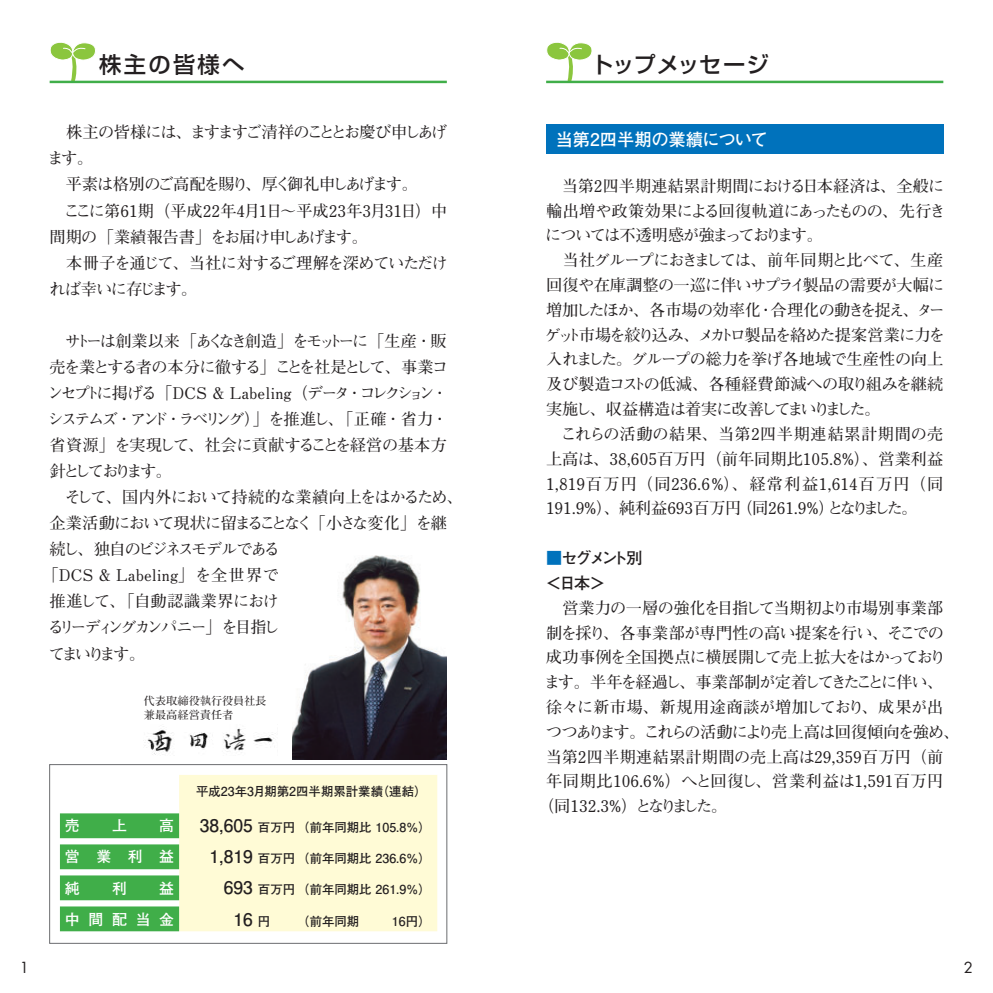
<style>
.page{position:relative;width:993px;height:993px;background:#fff}
.page>*{position:absolute;margin:0;border:0;box-sizing:border-box;transform-origin:0 0}
.t1{font:22.4px "Shin Go Pr 5 Medium 90 pv RKSJ H";letter-spacing:-.03em;color:#231f20}
.t2{font:22.4px "Shin Go Pr 5 Medium 90 pv RKSJ H";letter-spacing:.065em;color:#231f20}
.t3{font:17.32px "Futo Go B101 Pr 5 Bold 90 pv RKSJ H";letter-spacing:-.02em;color:#fff}
.t4{font:17.32px "Futo Go B101 Pr 5 Bold 90 pv RKSJ H";color:#231f20}
.t5{font:16.1px/24.8px "Futo Min A101 Pr 5 Bold 90 pv RKSJ H";letter-spacing:-.02em;color:#231f20}
.t6{font:16.1px/26.1px "Futo Min A101 Pr 5 Bold 90 pv RKSJ H";letter-spacing:-.065em;color:#231f20}
.t7{font:16.1px "Futo Min A101 Pr 5 Bold 90 pv RKSJ H";letter-spacing:-.04em;color:#231f20}
.t8{font:16.1px "Futo Min A101 Pr 5 Bold 90 pv RKSJ H";letter-spacing:-.09em;color:#231f20}
.t9{font:16.1px "Futo Min A101 Pr 5 Bold 90 pv RKSJ H";letter-spacing:-.115em;color:#231f20}
.t10{font:16.1px "Futo Min A101 Pr 5 Bold 90 pv RKSJ H";letter-spacing:.02em;color:#231f20}
.t11{font:16.1px "Futo Min A101 Pr 5 Bold 90 pv RKSJ H";letter-spacing:-.165em;color:#231f20}
.t12{font:16.1px "Futo Min A101 Pr 5 Bold 90 pv RKSJ H";letter-spacing:-.15em;color:#231f20}
.t13{font:16.1px "Futo Min A101 Pr 5 Bold 90 pv RKSJ H";letter-spacing:-.07em;color:#231f20}
.t14{font:16.1px "Futo Min A101 Pr 5 Bold 90 pv RKSJ H";letter-spacing:.015em;color:#231f20}
.t15{font:16.1px "Futo Min A101 Pr 5 Bold 90 pv RKSJ H";letter-spacing:-.075em;color:#231f20}
.t16{font:16.1px "Futo Min A101 Pr 5 Bold 90 pv RKSJ H";letter-spacing:-.16em;color:#231f20}
.t17{font:16.1px "Futo Min A101 Pr 5 Bold 90 pv RKSJ H";letter-spacing:-.01em;color:#231f20}
.t18{font:16.1px "Futo Min A101 Pr 5 Bold 90 pv RKSJ H";color:#231f20}
.t19{font:16.1px "Futo Min A101 Pr 5 Bold 90 pv RKSJ H";letter-spacing:-.14em;color:#231f20}
.t20{font:16.1px "Futo Min A101 Pr 5 Bold 90 pv RKSJ H";letter-spacing:-.195em;color:#231f20}
.t21{font:16.1px "Futo Min A101 Pr 5 Bold 90 pv RKSJ H";letter-spacing:-.015em;color:#231f20}
.t22{font:16.1px/24.8px "Futo Go B101 Pr 5 Bold 90 pv RKSJ H";letter-spacing:-.135em;color:#231f20}
.t23{font:14.88px "Futo Go B101 Pr 5 Bold 90 pv RKSJ H";letter-spacing:.585em;color:#fff}
.t24{font:14.88px "Futura";color:#231f20}
.t25{font:12.42px "Futo Go B101 Pr 5 Bold 90 pv RKSJ H";color:#231f20}
.t26{font:11.2px/13.7px "Futo Min A101 Pr 5 Bold 90 pv RKSJ H";color:#231f20}
.s1{font-size:17.32px}
.s2{font-size:12.42px}
.s3{color:#0072bc}
</style>
<div class="page">
<div style="left:546px;top:124px;width:397px;height:30px;background:#0072bc"></div>
<img style="left:293px;top:555px;width:153px;height:204px">
<img style="left:145px;top:726px;width:129px;height:29px">
<div style="left:179px;top:775px;width:258px;height:155px;background:#fffbd6"></div>
<svg style="left:60px;top:813px;width:119px;height:117px;background:#5ebb66"></svg>
<div style="left:49px;top:764px;width:398px;height:179px;border:1px solid #6c6d70"></div>
<svg style="left:49px;top:42px;width:48px;height:40px"></svg>
<hr style="left:50px;top:81px;width:396px;height:2px;background:#40ae49">
<svg style="left:546px;top:42px;width:47px;height:39px"></svg>
<hr style="left:546px;top:81px;width:397px;height:2px;background:#40ae49">
<h1 class="t2" style="left:99px;top:56px;width:147px">株主の皆様へ</h1>
<h1 class="t1" style="left:591px;top:56px;width:179px">トップメッセージ</h1>
<p class="t6" style="left:47px;top:121px;width:401px">　株主の皆様には、ますますご清祥のこととお慶び申しあげます。<br>　平素は格別のご高配を賜り、厚く御礼申しあげます。<br>　ここに第61期（平成22年4月1日～平成23年3月31日）中間期の「業績報告書」をお届け申しあげます。<br>　本冊子を通じて、当社に対するご理解を深めていただければ幸いに存じます。</p>
<p class="t12" style="left:50px;top:334px;width:398px">　サトーは創業以来「あくなき創造」をモットーに「生産・販</p>
<p class="t8" style="left:50px;top:360px;width:400px">売を業とする者の本分に徹する」ことを社是として、事業コ</p>
<p class="t9" style="left:47px;top:386px;width:402px">ンセプトに掲げる「DCS &amp; Labeling（データ・コレクション・</p>
<p class="t11" style="left:48px;top:413px;width:401px">システムズ・アンド・ラベリング）」を推進し、「正確・省力・</p>
<p class="t5" style="left:50px;top:434px;width:398px">省資源」を実現して、社会に貢献することを経営の基本方</p>
<p class="t16" style="left:50px;top:465px;width:124px">針としております。</p>
<p class="t7" style="left:50px;top:491px;width:414px">　そして、国内外において持続的な業績向上をはかるため、</p>
<p class="t15" style="left:50px;top:517px;width:398px">企業活動において現状に留まることなく「小さな変化」を継</p>
<p class="t19" style="left:50px;top:543px;width:232px">続し、独自のビジネスモデルである</p>
<p class="t18" style="left:43px;top:569px;width:238px">「DCS &amp; Labeling」を全世界で</p>
<p class="t21" style="left:50px;top:595px;width:231px">推進して、「自動認識業界におけ</p>
<p class="t16" style="left:48px;top:621px;width:233px">るリーディングカンパニー」を目指し</p>
<p class="t7" style="left:49px;top:647px;width:98px">てまいります。</p>
<p class="t26" style="left:144px;top:695px;width:124px">代表取締役執行役員社長兼最高経営責任者</p>
<p class="t25" style="left:196px;top:786px;width:232px">平成23年3月期第2四半期累計業績（連結）</p>
<p class="t23" style="left:65px;top:820px;width:16px">売</p>
<p class="t23" style="left:112px;top:820px;width:16px">上</p>
<p class="t23" style="left:159px;top:820px;width:16px">高</p>
<p class="t25" style="left:200px;top:822px;width:232px"><span class="s1">38,605</span> 百万円（前年同期比 105.8%）</p>
<p class="t23" style="left:65px;top:851px;width:111px">営業利益</p>
<p class="t25" style="left:209px;top:853px;width:223px"><span class="s1">1,819</span> 百万円（前年同期比 236.6%）</p>
<p class="t23" style="left:65px;top:882px;width:16px">純</p>
<p class="t23" style="left:112px;top:882px;width:16px">利</p>
<p class="t23" style="left:159px;top:882px;width:16px">益</p>
<p class="t25" style="left:223px;top:884px;width:208px"><span class="s1">693</span> 百万円（前年同期比 261.9%）</p>
<p class="t23" style="left:65px;top:913px;width:111px">中間配当金</p>
<p class="t4" style="left:233px;top:912px;width:38px">16 <span class="s2">円</span></p>
<p class="t25" style="left:297px;top:915px;width:64px">（前年同期</p>
<p class="t25" style="left:392px;top:915px;width:40px">16円）</p>
<p class="t3" style="left:555px;top:132px;width:214px">当第2四半期の業績について</p>
<p class="t5" style="left:544px;top:175px;width:402px">　当第2四半期連結累計期間における日本経済は、全般に輸出増や政策効果による回復軌道にあったものの、先行きについては不透明感が強まっております。<br>　当社グループにおきましては、前年同期と比べて、生産回復や在庫調整の一巡に伴いサプライ製品の需要が大幅に増加したほか、各市場の効率化・合理化の動きを捉え、ターゲット市場を絞り込み、メカトロ製品を絡めた提案営業に力を入れました。グループの総力を挙げ各地域で生産性の向上及び製造コストの低減、各種経費節減への取り組みを継続実施し、収益構造は着実に改善してまいりました。<br>　これらの活動の結果、当第2四半期連結累計期間の売上高は、38,605百万円（前年同期比105.8%）、営業利益<br>1,819百万円（同236.6%）、経常利益1,614百万円（同<br>191.9%）、純利益693百万円（同261.9%）となりました。</p>
<p class="t22" style="left:545px;top:547px;width:98px"><span class="s3">■</span>セグメント別＜日本＞</p>
<p class="t7" style="left:546px;top:601px;width:398px">　営業力の一層の強化を目指して当期初より市場別事業部</p>
<p class="t7" style="left:546px;top:626px;width:399px">制を採り、各事業部が専門性の高い提案を行い、そこでの</p>
<p class="t7" style="left:546px;top:651px;width:401px">成功事例を全国拠点に横展開して売上拡大をはかっており</p>
<p class="t8" style="left:544px;top:675px;width:400px">ます。半年を経過し、事業部制が定着してきたことに伴い、</p>
<p class="t17" style="left:546px;top:700px;width:398px">徐々に新市場、新規用途商談が増加しており、成果が出</p>
<p class="t13" style="left:546px;top:725px;width:415px">つつあります。これらの活動により売上高は回復傾向を強め、</p>
<p class="t14" style="left:545px;top:750px;width:399px">当第2四半期連結累計期間の売上高は29,359百万円（前</p>
<p class="t10" style="left:546px;top:775px;width:398px">年同期比106.6％）へと回復し、営業利益は1,591百万円</p>
<p class="t20" style="left:537px;top:799px;width:191px">（同132.3％）となりました。</p>
<p class="t24" style="left:20px;top:960px;width:11px">1</p>
<p class="t24" style="left:963px;top:960px;width:11px">2</p>
</div>
